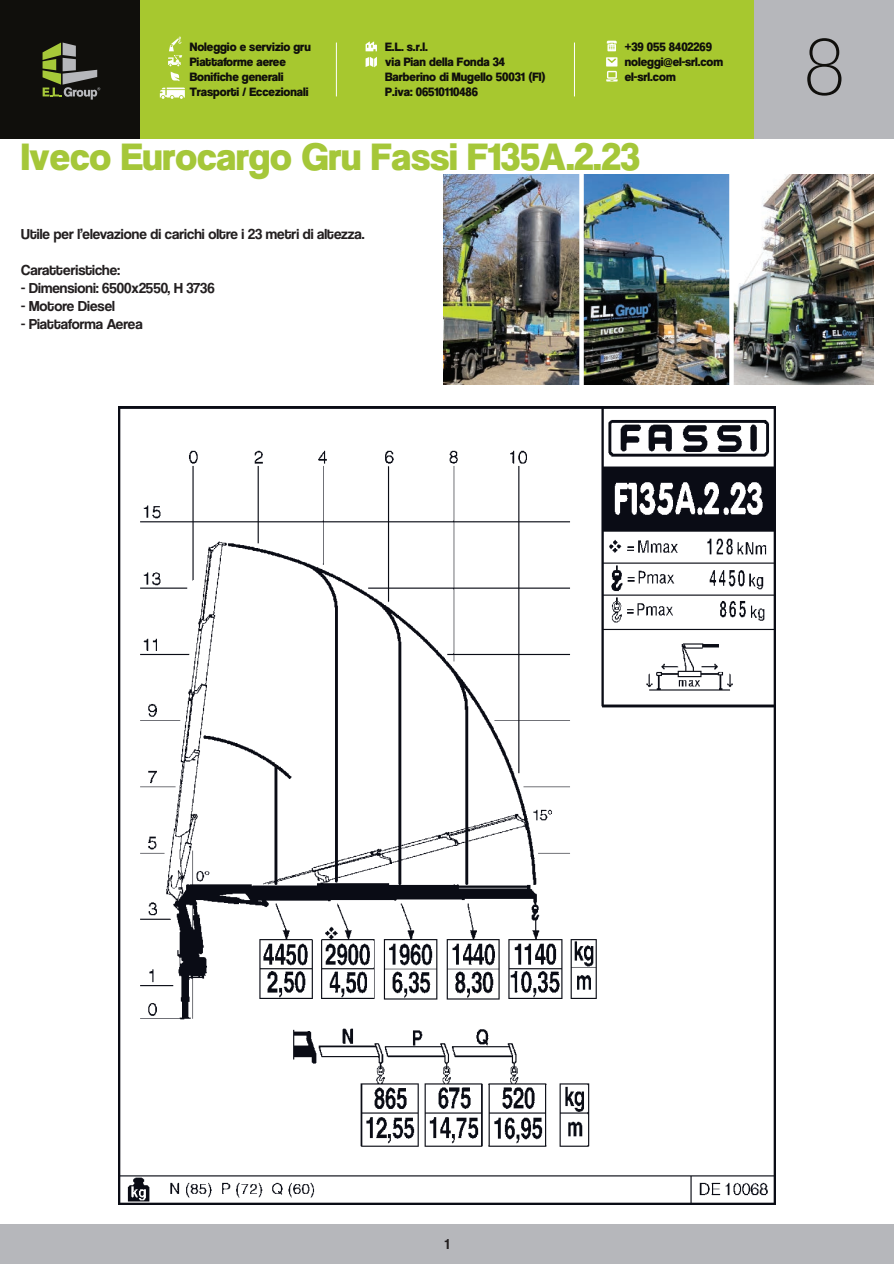
<style>
.page{position:relative;width:894px;height:1264px;background:#fff}
.page>*{position:absolute;margin:0;border:0;box-sizing:border-box;transform-origin:0 0}
.t1{font:81px "Coolvetica El";color:#100f0c}
.t2{font:39.75px "Coolvetica Hv";color:#a5c739}
.t3{font:15px "Coolvetica Rg";color:#231f20}
.t4{font:12.6px/15px "Coolvetica Hv";color:#100f0c}
</style>
<div class="page">
<hr style="left:749px;top:174px;width:4px;height:211px;background:#c2c0be">
<div style="left:139px;top:0;width:615px;height:139px;background:#a7c82f"></div>
<div style="left:0;top:0;width:139px;height:139px;background:#100f0c"></div>
<div style="left:754px;top:0;width:139px;height:139px;background:#b6b7bb"></div>
<svg style="left:43px;top:43px;width:57px;height:57px"></svg>
<svg style="left:606px;top:41px;width:10px;height:10px"></svg>
<svg style="left:365px;top:41px;width:12px;height:10px"></svg>
<svg style="left:365px;top:57px;width:12px;height:10px"></svg>
<hr style="left:336px;top:43px;width:1px;height:53px;background:#fff">
<hr style="left:574px;top:43px;width:1px;height:53px;background:#fff">
<svg style="left:606px;top:57px;width:11px;height:24px"></svg>
<svg style="left:168px;top:37px;width:14px;height:44px"></svg>
<svg style="left:160px;top:88px;width:25px;height:11px"></svg>
<img style="left:583px;top:174px;width:146px;height:210px">
<img style="left:729px;top:174px;width:144px;height:210px">
<img style="left:443px;top:174px;width:137px;height:210px">
<img style="left:118px;top:406px;width:657px;height:798px">
<div style="left:0;top:1224px;width:893px;height:39px;background:#b6b7bb"></div>
<p class="t4" style="left:190px;top:39px;width:122px">Noleggio e servizio gru<br>Piattaforme aeree<br>Bonifiche generali<br>Trasporti / Eccezionali</p>
<p class="t4" style="left:385px;top:39px;width:162px">E.L. s.r.l.<br>via Pian della Fonda 34<br>Barberino di Mugello 50031 (FI)<br>P.iva: 06510110486</p>
<p class="t4" style="left:624px;top:39px;width:100px">+39 055 8402269 noleggi@el-srl.com el-srl.com</p>
<h1 class="t1" style="left:805px;top:19px;width:40px">8</h1>
<h2 class="t2" style="left:21px;top:134px;width:620px">Iveco Eurocargo Gru Fassi F135A.2.23</h2>
<p class="t3" style="left:21px;top:225px;width:345px">Utile per l’elevazione di carichi oltre i 23 metri di altezza.</p>
<p class="t3" style="left:21px;top:261px;width:100px">Caratteristiche:</p>
<p class="t3" style="left:21px;top:279px;width:195px">- Dimensioni: 6500x2550, H 3736</p>
<p class="t3" style="left:21px;top:297px;width:95px">- Motore Diesel</p>
<p class="t3" style="left:21px;top:315px;width:123px">- Piattaforma Aerea</p>
<p class="t3" style="left:444px;top:1234px;width:6px">1</p>
</div>
